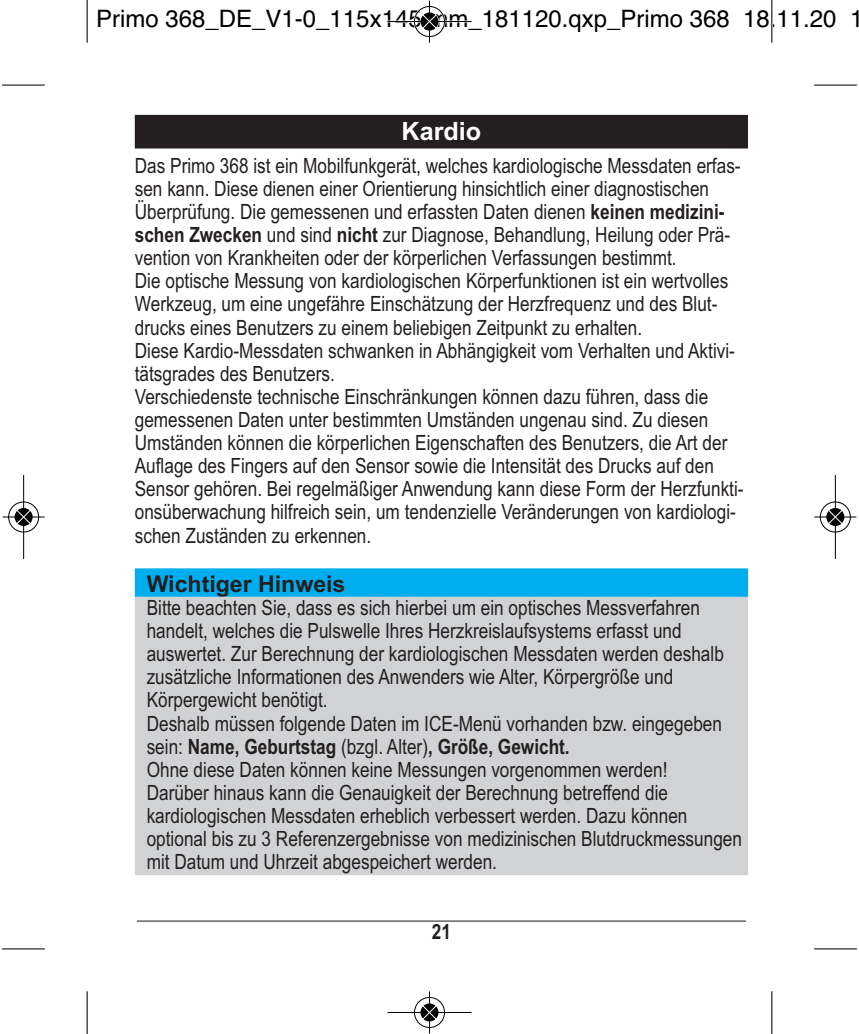
<style>
.page{position:relative;width:859px;height:1034px;background:#fff}
.page>*{position:absolute;margin:0;border:0;box-sizing:border-box;transform-origin:0 0}
.t1{font:700 25.2px "Arial";color:#fff}
.t2{font:24px "Helvetica";color:#000}
.t3{font:700 23.1px "Arial";color:#231f20}
.t4{font:21px/23.1px "Arial Narrow";color:#231f20}
.t5{font:700 21px "Arial Narrow";color:#231f20}
.s1{font-weight:700}
</style>
<div class="page">
<hr style="left:137px;top:920px;width:609px;height:1px;background:#231f20">
<div style="left:135px;top:115px;width:613px;height:33px;background:#231f20"></div>
<div style="left:135px;top:568px;width:613px;height:29px;background:#00aeef"></div>
<div style="left:135px;top:596px;width:613px;height:24px;background:#d1d2d4"></div>
<div style="left:135px;top:619px;width:613px;height:25px;background:#d1d2d4"></div>
<div style="left:135px;top:643px;width:613px;height:24px;background:#d1d2d4"></div>
<div style="left:135px;top:666px;width:613px;height:24px;background:#d1d2d4"></div>
<div style="left:135px;top:689px;width:613px;height:24px;background:#d1d2d4"></div>
<div style="left:135px;top:712px;width:613px;height:24px;background:#d1d2d4"></div>
<div style="left:135px;top:735px;width:613px;height:24px;background:#d1d2d4"></div>
<div style="left:135px;top:758px;width:613px;height:24px;background:#d1d2d4"></div>
<div style="left:135px;top:781px;width:613px;height:24px;background:#d1d2d4"></div>
<div style="left:135px;top:804px;width:613px;height:24px;background:#d1d2d4"></div>
<div style="left:135px;top:827px;width:613px;height:24px;background:#d1d2d4"></div>
<div style="left:135px;top:850px;width:613px;height:25px;background:#d1d2d4"></div>
<hr style="left:87px;top:0;width:1px;height:43px;background:#000">
<hr style="left:2px;top:85px;width:43px;height:1px;background:#000">
<hr style="left:771px;top:0;width:1px;height:43px;background:#000">
<hr style="left:814px;top:85px;width:43px;height:1px;background:#000">
<hr style="left:87px;top:991px;width:1px;height:42px;background:#000">
<hr style="left:2px;top:948px;width:43px;height:1px;background:#000">
<hr style="left:771px;top:991px;width:1px;height:42px;background:#000">
<hr style="left:814px;top:948px;width:43px;height:1px;background:#000">
<div style="left:413px;top:6px;width:32px;height:31px;border:2px solid #fff;border-radius:50%"></div>
<svg style="left:420px;top:12px;width:19px;height:19px"></svg>
<hr style="left:387px;top:21px;width:84px;height:1px;background:#000">
<hr style="left:429px;top:1px;width:1px;height:42px;background:#000">
<div style="left:414px;top:6px;width:31px;height:31px;border:1px solid #000;border-radius:50%"></div>
<svg style="left:420px;top:13px;width:18px;height:18px"></svg>
<svg style="left:422px;top:14px;width:15px;height:15px"></svg>
<div style="left:413px;top:996px;width:32px;height:32px;border:2px solid #fff;border-radius:50%"></div>
<hr style="left:387px;top:1011px;width:84px;height:1px;background:#000">
<hr style="left:429px;top:991px;width:1px;height:42px;background:#000">
<div style="left:414px;top:996px;width:31px;height:31px;border:1px solid #000;border-radius:50%"></div>
<svg style="left:420px;top:1003px;width:18px;height:18px"></svg>
<svg style="left:422px;top:1004px;width:15px;height:15px"></svg>
<div style="left:8px;top:501px;width:32px;height:32px;border:2px solid #fff;border-radius:50%"></div>
<svg style="left:14px;top:507px;width:19px;height:19px"></svg>
<hr style="left:23px;top:475px;width:1px;height:84px;background:#000">
<hr style="left:3px;top:516px;width:42px;height:1px;background:#000">
<div style="left:8px;top:501px;width:31px;height:31px;border:1px solid #000;border-radius:50%"></div>
<svg style="left:15px;top:508px;width:18px;height:18px"></svg>
<svg style="left:16px;top:509px;width:15px;height:15px"></svg>
<div style="left:819px;top:501px;width:32px;height:32px;border:2px solid #fff;border-radius:50%"></div>
<svg style="left:826px;top:507px;width:19px;height:19px"></svg>
<hr style="left:835px;top:475px;width:1px;height:84px;background:#000">
<hr style="left:814px;top:516px;width:42px;height:1px;background:#000">
<div style="left:820px;top:501px;width:31px;height:31px;border:1px solid #000;border-radius:50%"></div>
<svg style="left:826px;top:508px;width:18px;height:18px"></svg>
<svg style="left:828px;top:509px;width:15px;height:15px"></svg>
<p class="t2" style="left:96px;top:10px;width:769px">Primo 368_DE_V1-0_115x145 mm_181120.qxp_Primo 368 18.11.20 1</p>
<p class="t1" style="left:401px;top:121px;width:81px">Kardio</p>
<p class="t4" style="left:135px;top:156px;width:610px">Das Primo 368 ist ein Mobilfunkgerät, welches kardiologische Messdaten erfas&shy;sen kann. Diese dienen einer Orientierung hinsichtlich einer diagnostischen Überprüfung. Die gemessenen und erfassten Daten dienen <span class="s1">keinen medizini&shy;schen Zwecken</span> und sind <span class="s1">nicht</span> zur Diagnose, Behandlung, Heilung oder Prä&shy;vention von Krankheiten oder der körperlichen Verfassungen bestimmt.<br>Die optische Messung von kardiologischen Körperfunktionen ist ein wertvolles Werkzeug, um eine ungefähre Einschätzung der Herzfrequenz und des Blut&shy;drucks eines Benutzers zu einem beliebigen Zeitpunkt zu erhalten.<br>Diese Kardio-Messdaten schwanken in Abhängigkeit vom Verhalten und Aktivi&shy;tätsgrades des Benutzers.<br>Verschiedenste technische Einschränkungen können dazu führen, dass die gemessenen Daten unter bestimmten Umständen ungenau sind. Zu diesen Umständen können die körperlichen Eigenschaften des Benutzers, die Art der Auflage des Fingers auf den Sensor sowie die Intensität des Drucks auf den Sensor gehören. Bei regelmäßiger Anwendung kann diese Form der Herzfunkti&shy;onsüberwachung hilfreich sein, um tendenzielle Veränderungen von kardiologi&shy;schen Zuständen zu erkennen.</p>
<p class="t3" style="left:147px;top:575px;width:200px">Wichtiger Hinweis</p>
<p class="t4" style="left:147px;top:598px;width:597px">Bitte beachten Sie, dass es sich hierbei um ein optisches Messverfahren handelt, welches die Pulswelle Ihres Herzkreislaufsystems erfasst und auswertet. Zur Berechnung der kardiologischen Messdaten werden deshalb zusätzliche Informationen des Anwenders wie Alter, Körpergröße und Körpergewicht benötigt.<br>Deshalb müssen folgende Daten im ICE-Menü vorhanden bzw. eingegeben sein: <span class="s1">Name, Geburtstag</span> (bzgl. Alter)<span class="s1">, Größe, Gewicht.<br></span>Ohne diese Daten können keine Messungen vorgenommen werden!<br>Darüber hinaus kann die Genauigkeit der Berechnung betreffend die kardiologischen Messdaten erheblich verbessert werden. Dazu können optional bis zu 3 Referenzergebnisse von medizinischen Blutdruckmessungen mit Datum und Uhrzeit abgespeichert werden.</p>
<p class="t5" style="left:432px;top:924px;width:21px">21</p>
</div>
